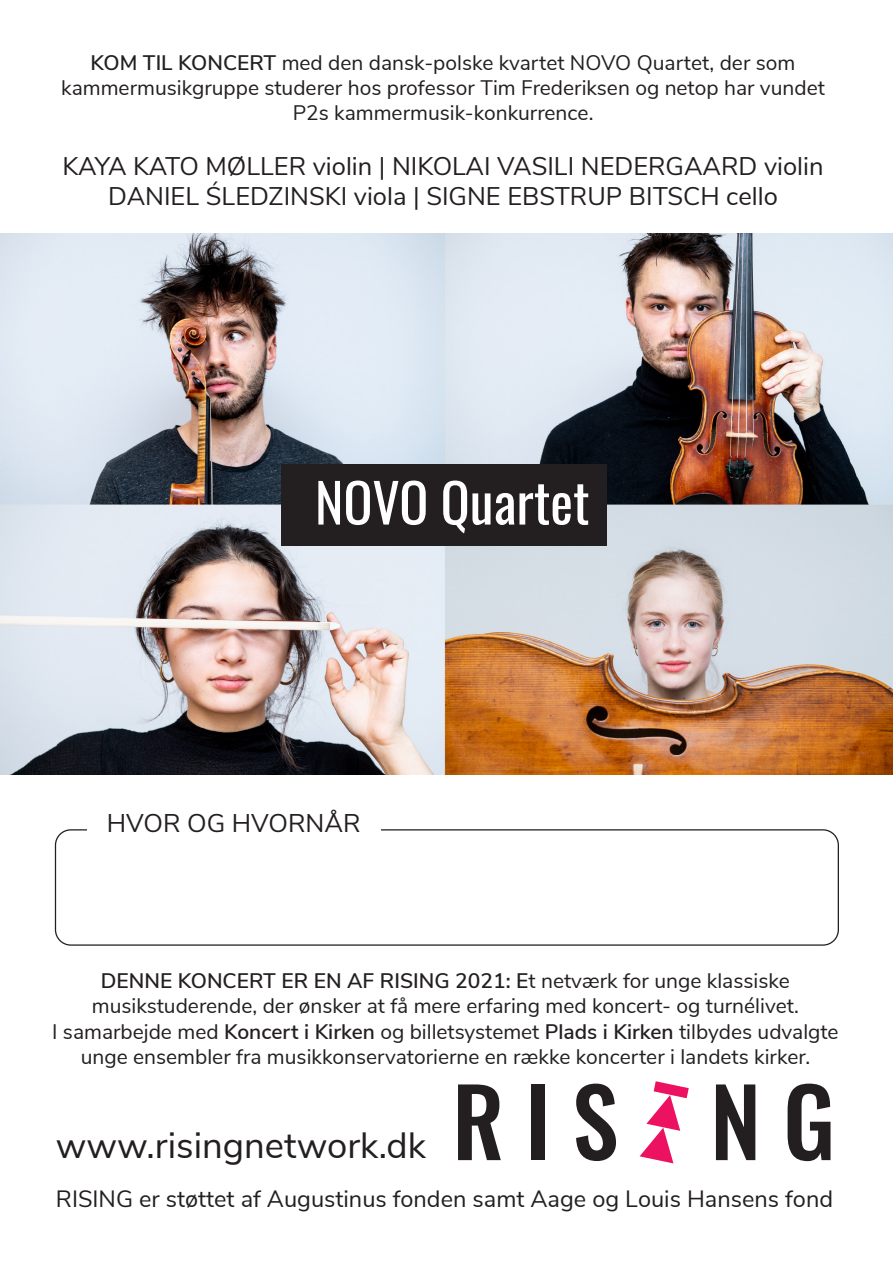
<style>
.page{position:relative;width:893px;height:1263px;background:#fff}
.page>*{position:absolute;margin:0;border:0;box-sizing:border-box;transform-origin:0 0}
.t1{font:53.85px "Oswald";color:#fff}
.t2{font:36.45px "Nunito Sans";color:#231f20}
.t3{font:25.65px "Nunito Sans";color:#231f20}
.t4{font:25.5px/30.6px "Nunito Sans";color:#231f20;text-align:center}
.t5{font:23.55px "Nunito Sans";color:#231f20}
.t6{font:21px/25.2px "Nunito Sans";color:#231f20;text-align:center}
.s1{font-weight:600}
</style>
<div class="page">
<svg style="left:640px;top:1081px;width:49px;height:82px"></svg>
<div style="left:532px;top:1084px;width:13px;height:76px;background:#231f20"></div>
<svg style="left:576px;top:1083px;width:40px;height:78px"></svg>
<svg style="left:716px;top:1084px;width:39px;height:76px"></svg>
<svg style="left:788px;top:1083px;width:42px;height:78px"></svg>
<svg style="left:458px;top:1084px;width:43px;height:76px"></svg>
<div style="left:55px;top:829px;width:784px;height:117px;border:1px solid #231f20;border-radius:15px"></div>
<div style="left:87px;top:806px;width:294px;height:40px;background:#fff"></div>
<img style="left:0;top:234px;width:893px;height:541px">
<div style="left:282px;top:465px;width:325px;height:81px;background:#231f20"></div>
<p class="t6" style="left:61px;top:49px;width:765px"><span class="s1">KOM TIL KONCERT</span> med den dansk-polske kvartet NOVO Quartet, der som kammermusikgruppe studerer hos professor Tim Frederiksen og netop har vundet<br>P2s kammermusik-konkurrence.</p>
<p class="t4" style="left:63px;top:149px;width:762px">KAYA KATO MØLLER violin | NIKOLAI VASILI NEDERGAARD violin<br>DANIEL ŚLEDZINSKI viola | SIGNE EBSTRUP BITSCH cello</p>
<p class="t1" style="left:315px;top:455px;width:276px">NOVO Quartet</p>
<p class="t3" style="left:107px;top:804px;width:255px">HVOR OG HVORNÅR</p>
<p class="t6" style="left:92px;top:967px;width:709px"><span class="s1">DENNE KONCERT ER EN AF RISING 2021: E</span>t netværk for unge klassiske musikstuderende, der ønsker at få mere erfaring med koncert- og turnélivet.</p>
<p class="t6" style="left:52px;top:1017px;width:788px">I samarbejde med <span class="s1">Koncert i Kirken</span> og billetsystemet <span class="s1">Plads i Kirken</span> tilbydes udvalgte unge ensembler fra musikkonservatorierne en række koncerter i landets kirker.</p>
<p class="t2" style="left:56px;top:1119px;width:372px">www.risingnetwork.dk</p>
<p class="t5" style="left:56px;top:1182px;width:779px">RISING er støttet af Augustinus fonden samt Aage og Louis Hansens fond</p>
</div>
